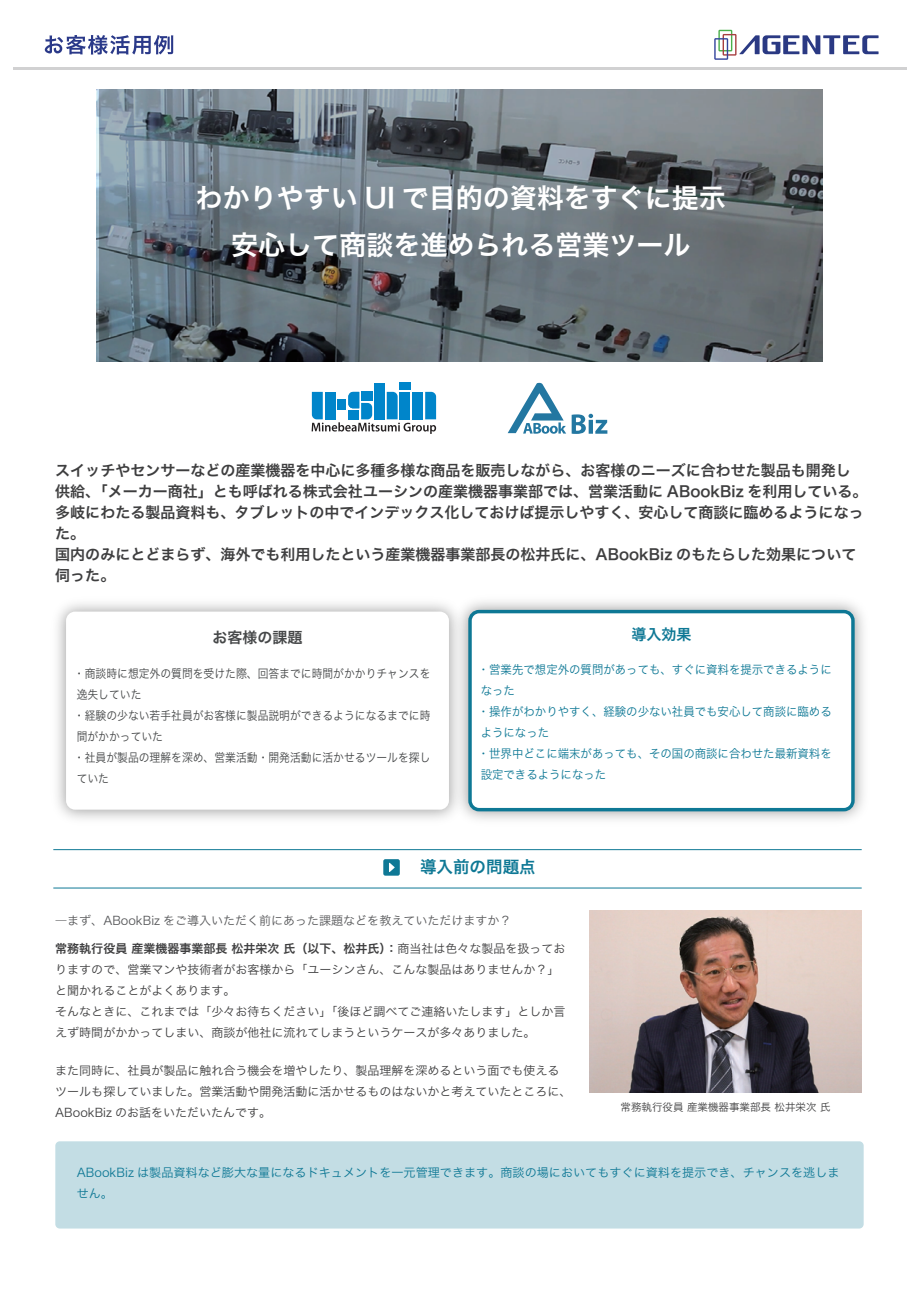
<style>
.page{position:relative;width:919px;height:1289px;background:#fff}
.page>*{position:absolute;margin:0;border:0;box-sizing:border-box;transform-origin:0 0}
.t1{font:27px/47.2px "Hira Kaku Pro N W6";color:#fff;text-align:center}
.t2{font:16.5px "Hira Kaku Pro N W6";color:#0e7895}
.t3{font:15px/21px "Hira Kaku Pro N W6";color:#3e3e3f}
.t4{font:15px "Hira Kaku Pro N W6";color:#454748}
.t5{font:15px "Hira Kaku Pro N W6";color:#0e7895}
.t6{font:12.15px/21.1px "Hira Kaku Pro N W3";color:#0e7895}
.t7{font:12px/21px "Hira Kaku Pro N W3";color:#3e3e3f}
.t8{font:12px/21px "Hira Kaku Pro N W3";color:#454748;scale:.9 1}
.t9{font:12px/21px "Hira Kaku Pro N W3";color:#0e7895;scale:.95 1}
.t10{font:12px "Hira Kaku Pro N W6";color:#3e3e3f}
.t11{font:12px "Hira Kaku Pro N W3";color:#57585a}
.t12{font:10.5px "Hira Kaku Pro N W3";color:#3e3e3f}
.s1{font-family:"Hira Kaku Pro N W3"}
</style>
<div class="page">
<hr style="left:13px;top:67px;width:893px;height:2px;background:#d1d1d2">
<svg style="left:714px;top:30px;width:164px;height:30px"></svg>
<svg style="left:45px;top:35px;width:128px;height:20px"></svg>
<svg style="left:99px;top:89px;width:723px;height:272px;background:#68737b"></svg>
<hr style="left:53px;top:849px;width:808px;height:1px;background:#0e7895">
<hr style="left:53px;top:887px;width:808px;height:1px;background:#0e7895">
<svg style="left:383px;top:859px;width:17px;height:16px"></svg>
<div style="left:55px;top:1141px;width:808px;height:87px;background:#c3dde4;border-radius:4px"></div>
<img style="left:589px;top:911px;width:272px;height:181px">
<img style="left:469px;top:601px;width:395px;height:219px">
<div style="left:470px;top:611px;width:382px;height:198px;background:#fff;border-radius:9px"></div>
<div style="left:468px;top:610px;width:386px;height:201px;border:3px solid #0e7895;border-radius:9px"></div>
<svg style="left:507px;top:383px;width:100px;height:51px"></svg>
<div style="left:399px;top:383px;width:11px;height:7px;background:#0085ca"></div>
<div style="left:374px;top:383px;width:11px;height:36px;background:#0085ca"></div>
<svg style="left:311px;top:392px;width:125px;height:42px"></svg>
<h1 class="t1" style="left:196px;top:173px;width:531px">わかりやすい UI で目的の資料をすぐに提示安心して商談を進められる営業ツール</h1>
<p class="t3" style="left:55px;top:459px;width:813px">スイッチやセンサーなどの産業機器を中心に多種多様な商品を販売しながら、お客様のニーズに合わせた製品も開発し供給、「メーカー商社」とも呼ばれる株式会社ユーシンの産業機器事業部では、営業活動に ABookBiz を利用している。多岐にわたる製品資料も、タブレットの中でインデックス化しておけば提示しやすく、安心して商談に臨めるようになった。<br>国内のみにとどまらず、海外でも利用したという産業機器事業部長の松井氏に、ABookBiz のもたらした効果について伺った。</p>
<p class="t4" style="left:212px;top:624px;width:91px">お客様の課題</p>
<p class="t8" style="left:74px;top:661px;width:397px">・商談時に想定外の質問を受けた際、回答までに時間がかかりチャンスを逸失していた<br>・経験の少ない若手社員がお客様に製品説明ができるようになるまでに時間がかかっていた<br>・社員が製品の理解を深め、営業活動・開発活動に活かせるツールを探していた</p>
<p class="t5" style="left:631px;top:621px;width:61px">導入効果</p>
<p class="t9" style="left:478px;top:658px;width:374px">・営業先で想定外の質問があっても、すぐに資料を提示できるようになった<br>・操作がわかりやすく、経験の少ない社員でも安心して商談に臨めるようになった<br>・世界中どこに端末があっても、その国の商談に合わせた最新資料を設定できるようになった</p>
<h2 class="t2" style="left:420px;top:851px;width:117px">導入前の問題点</h2>
<p class="t11" style="left:55px;top:909px;width:457px">―まず、ABookBiz をご導入いただく前にあった課題などを教えていただけますか？</p>
<p class="t10" style="left:55px;top:937px;width:511px">常務執行役員 産業機器事業部長 松井栄次 氏（以下、松井氏）：<span class="s1">商当社は色々な製品を扱ってお</span></p>
<p class="t7" style="left:55px;top:957px;width:511px">りますので、営業マンや技術者がお客様から「ユーシンさん、こんな製品はありませんか？」と聞かれることがよくあります。<br>そんなときに、これまでは「少々お待ちください」「後ほど調べてご連絡いたします」としか言えず時間がかかってしまい、商談が他社に流れてしまうというケースが多々ありました。</p>
<p class="t7" style="left:55px;top:1059px;width:517px">また同時に、社員が製品に触れ合う機会を増やしたり、製品理解を深めるという面でも使えるツールも探していました。営業活動や開発活動に活かせるものはないかと考えていたところに、<br>ABookBiz のお話をいただいたんです。</p>
<p class="t12" style="left:620px;top:1097px;width:211px">常務執行役員 産業機器事業部長 松井栄次 氏</p>
<p class="t6" style="left:77px;top:1160px;width:764px">ABookBiz は製品資料など膨大な量になるドキュメントを一元管理できます。商談の場においてもすぐに資料を提示でき、チャンスを逃しません。</p>
</div>
